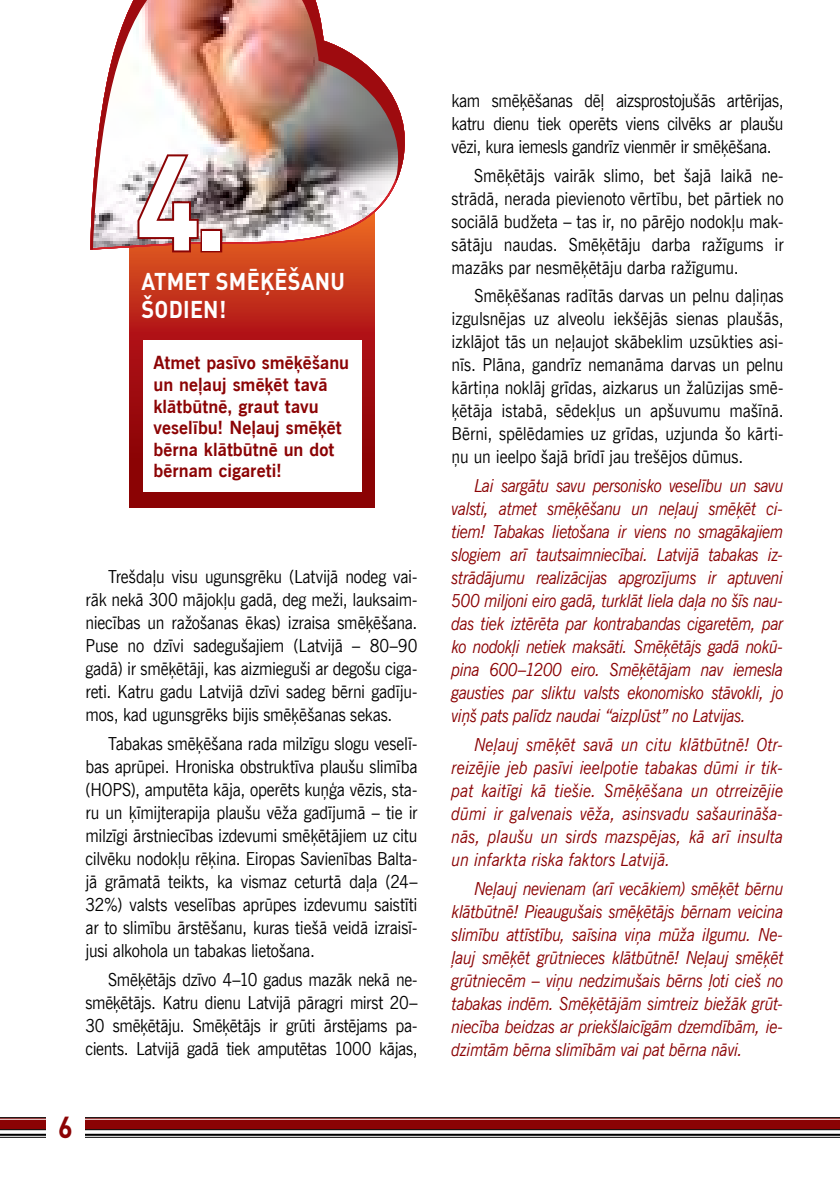
<style>
.page{position:relative;width:840px;height:1191px;background:#fff}
.page>*{position:absolute;margin:0;border:0;box-sizing:border-box;transform-origin:0 0}
.t1{font:700 132px "DIN Pro";color:#fff;scale:.9 1}
.t2{font:700 30px "DIN Pro";color:#8b0304;scale:.9 1}
.t3{font:700 24px/28px "DIN Pro";letter-spacing:.01em;color:#fff;scale:.9 1}
.t4{font:18px/23px "News Gothic TL";letter-spacing:-.01em;color:#000;text-align:justify;scale:.9 1}
.t5{font:italic 18px/23px "News Gothic TL";letter-spacing:-.03em;color:#8b0304;text-align:justify;scale:.9 1}
.t6{font:700 18px/21.6px "News Gothic TL";color:#8b0304}
</style>
<div class="page">
<svg style="left:0;top:1117px;width:839px;height:21px;background:#8a4949"></svg>
<div style="left:46px;top:1115px;width:39px;height:25px;background:#fff"></div>
<svg style="left:129px;top:253px;width:245px;height:255px;background:#b62718"></svg>
<img style="left:90px;top:0;width:315px;height:250px">
<div style="left:143px;top:341px;width:218px;height:151px;background:#fff"></div>
<svg style="left:135px;top:152px;width:65px;height:102px"></svg>
<div style="left:200px;top:229px;width:22px;height:23px;border:4px solid #8b0304"></div>
<h1 class="t1" style="left:136px;top:113px;width:104px">4.</h1>
<h3 class="t3" style="left:141px;top:267px;width:227px">ATMET SMĒĶĒŠANU<br>ŠODIEN!</h3>
<p class="t6" style="left:153px;top:351px;width:197px">Atmet pasīvo smēķēšanu un neļauj smēķēt tavā klātbūtnē, graut tavu veselību! Neļauj smēķēt bērna klātbūtnē un dot bērnam cigareti!</p>
<p class="t4" style="left:85px;top:564px;width:370px;text-indent:23px">Trešdaļu visu ugunsgrēku (Latvijā nodeg vai&shy;rāk nekā 300 mājokļu gadā, deg meži, lauksaim&shy;niecības un ražošanas ēkas) izraisa smēķēšana.<br>Puse no dzīvi sadegušajiem (Latvijā – 80–90 gadā) ir smēķētāji, kas aizmieguši ar degošu ciga&shy;reti. Katru gadu Latvijā dzīvi sadeg bērni gadīju&shy;mos, kad ugunsgrēks bijis smēķēšanas sekas.</p>
<p class="t4" style="left:85px;top:731px;width:370px;text-indent:23px">Tabakas smēķēšana rada milzīgu slogu veselī&shy;bas aprūpei. Hroniska obstruktīva plaušu slimība (HOPS), amputēta kāja, operēts kuņģa vēzis, sta&shy;ru un ķīmijterapija plaušu vēža gadījumā – tie ir milzīgi ārstniecības izdevumi smēķētājiem uz citu cilvēku nodokļu rēķina. Eiropas Savienības Balta&shy;jā grāmatā teikts, ka vismaz ceturtā daļa (24– 32%) valsts veselības aprūpes izdevumu saistīti ar to slimību ārstēšanu, kuras tiešā veidā izraisī&shy;jusi alkohola un tabakas lietošana.</p>
<p class="t4" style="left:85px;top:967px;width:370px;text-indent:23px">Smēķētājs dzīvo 4–10 gadus mazāk nekā ne&shy;smēķētājs. Katru dienu Latvijā pāragri mirst 20– 30 smēķētāju. Smēķētājs ir grūti ārstējams pa&shy;cients. Latvijā gadā tiek amputētas 1000 kājas,</p>
<h2 class="t2" style="left:58px;top:1106px;width:18px">6</h2>
<p class="t4" style="left:451px;top:88px;width:370px">kam smēķēšanas dēļ aizsprostojušās artērijas, katru dienu tiek operēts viens cilvēks ar plaušu vēzi, kura iemesls gandrīz vienmēr ir smēķēšana.</p>
<p class="t4" style="left:451px;top:163px;width:370px;text-indent:23px">Smēķētājs vairāk slimo, bet šajā laikā ne&shy;strādā, nerada pievienoto vērtību, bet pārtiek no sociālā budžeta – tas ir, no pārējo nodokļu mak&shy;sātāju naudas. Smēķētāju darba ražīgums ir mazāks par nesmēķētāju darba ražīgumu.</p>
<p class="t4" style="left:451px;top:284px;width:370px;text-indent:23px">Smēķēšanas radītās darvas un pelnu daļiņas izgulsnējas uz alveolu iekšējās sienas plaušās, izklājot tās un neļaujot skābeklim uzsūkties asi&shy;nīs. Plāna, gandrīz nemanāma darvas un pelnu kārtiņa noklāj grīdas, aizkarus un žalūzijas smē&shy;ķētāja istabā, sēdekļus un apšuvumu mašīnā.<br>Bērni, spēlēdamies uz grīdas, uzjunda šo kārti&shy;ņu un ieelpo šajā brīdī jau trešējos dūmus.</p>
<p class="t5" style="left:451px;top:473px;width:370px;text-indent:23px">Lai sargātu savu personisko veselību un savu valsti, atmet smēķēšanu un neļauj smēķēt ci&shy;tiem! Tabakas lietošana ir viens no smagākajiem slogiem arī tautsaimniecībai. Latvijā tabakas iz&shy;strādājumu realizācijas apgrozījums ir aptuveni 500 miljoni eiro gadā, turklāt liela daļa no šīs nau&shy;das tiek iztērēta par kontrabandas cigaretēm, par ko nodokļi netiek maksāti. Smēķētājs gadā nokū&shy;pina 600–1200 eiro. Smēķētājam nav iemesla gausties par sliktu valsts ekonomisko stāvokli, jo viņš pats palīdz naudai “aizplūst” no Latvijas.</p>
<p class="t5" style="left:451px;top:732px;width:370px;text-indent:23px">Neļauj smēķēt savā un citu klātbūtnē! Otr&shy;reizējie jeb pasīvi ieelpotie tabakas dūmi ir tik&shy;pat kaitīgi kā tiešie. Smēķēšana un otrreizējie dūmi ir galvenais vēža, asinsvadu sašaurināša&shy;nās, plaušu un sirds mazspējas, kā arī insulta un infarkta riska faktors Latvijā.</p>
<p class="t5" style="left:451px;top:876px;width:370px;text-indent:23px">Neļauj nevienam (arī vecākiem) smēķēt bērnu klātbūtnē! Pieaugušais smēķētājs bērnam veicina slimību attīstību, saīsina viņa mūža ilgumu. Ne&shy;ļauj smēķēt grūtnieces klātbūtnē! Neļauj smēķēt grūtniecēm – viņu nedzimušais bērns ļoti cieš no tabakas indēm. Smēķētājām simtreiz biežāk grūt&shy;niecība beidzas ar priekšlaicīgām dzemdībām, ie&shy;dzimtām bērna slimībām vai pat bērna nāvi.</p>
</div>
